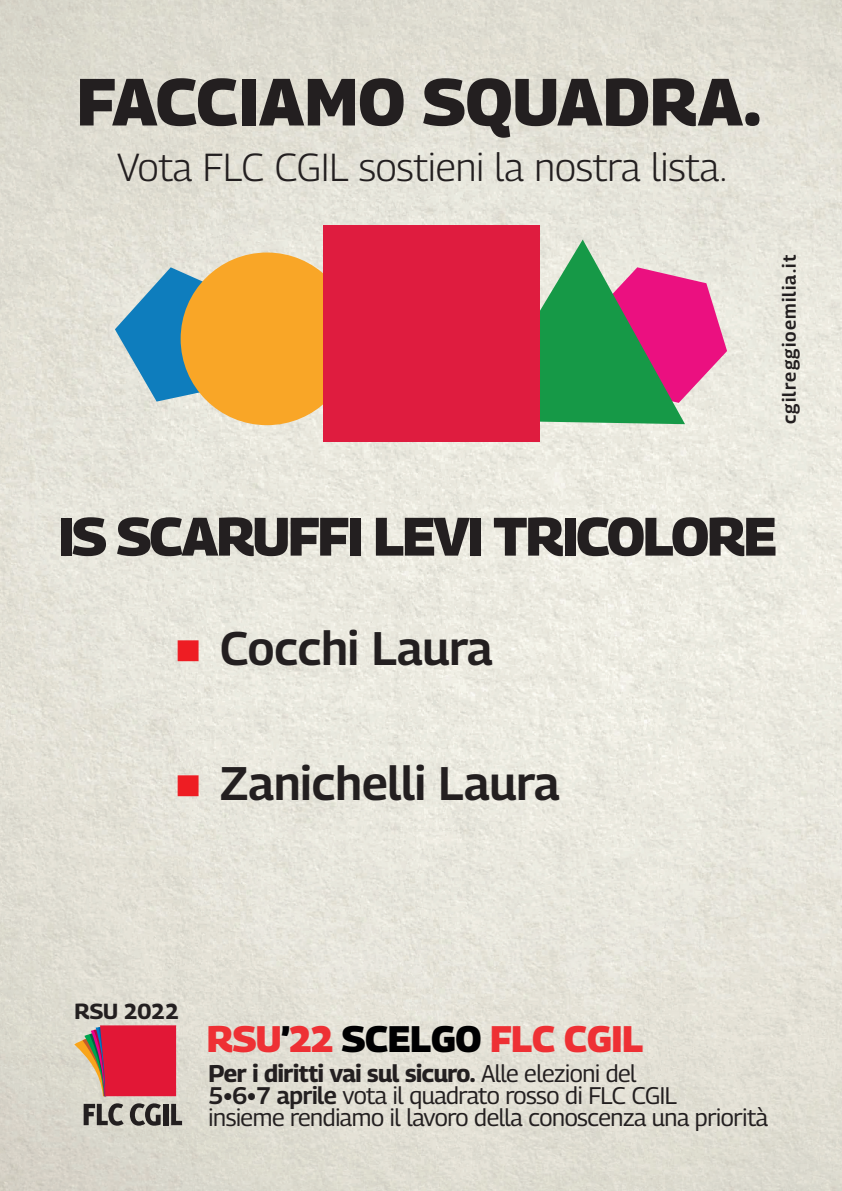
<style>
.page{position:relative;width:842px;height:1191px;background:#fff}
.page>*{position:absolute;margin:0;border:0;box-sizing:border-box;transform-origin:0 0}
.t1{font:800 66.5px "Georama";color:#231f20}
.t2{font:800 54px "Georama";letter-spacing:-.04em;color:#231f20}
.t3{font:600 47px "Georama";color:#231f20}
.t4{font:300 39px "Georama";color:#231f20}
.t5{font:800 36.9px "Georama";letter-spacing:-.015em;color:#ee3034}
.t6{font:36px "Wingdings";color:#ee1d23}
.t7{font:24px/22px "Georama";letter-spacing:-.015em;color:#231f20}
.t8{font:700 21.8px "Georama";letter-spacing:-.005em;color:#231f20}
.t9{font:600 18.4px "Georama";letter-spacing:.06em;color:#231f20}
.s1{color:#000001}
.s2{font-weight:700}
.s3{font-weight:600}
.s4{font-weight:600;font-size:18px}
</style>
<div class="page">
<img style="left:0;top:0;width:842px;height:1191px">
<svg style="left:539px;top:239px;width:188px;height:185px;background:#8b887f"></svg>
<svg style="left:115px;top:267px;width:103px;height:134px;background:#5ea3c7"></svg>
<div style="left:181px;top:252px;width:172px;height:173px;background:#f9a627;border-radius:50%"></div>
<div style="left:323px;top:225px;width:216px;height:217px;background:#df1c3f"></div>
<svg style="left:84px;top:1103px;width:40px;height:22px"></svg>
<svg style="left:130px;top:1103px;width:31px;height:22px"></svg>
<div style="left:163px;top:1103px;width:5px;height:22px;background:#231f20"></div>
<svg style="left:171px;top:1103px;width:11px;height:22px"></svg>
<svg style="left:74px;top:1025px;width:102px;height:71px;background:#d74353"></svg>
<h1 class="t1" style="left:77px;top:54px;width:686px">FACCIAMO SQUADRA.</h1>
<h3 class="t4" style="left:117px;top:139px;width:611px">Vota FLC CGIL sostieni la nostra lista.</h3>
<p class="t9" style="left:776px;top:424px;width:171px;rotate:-90deg">cgilreggioemilia.it</p>
<h2 class="t2" style="left:58px;top:497px;width:720px">IS SCARUFFI LEVI TRICOLORE</h2>
<h3 class="t6" style="left:175px;top:631px;width:28px">■</h3>
<h3 class="t3" style="left:220px;top:614px;width:274px">Cocchi Laura</h3>
<h3 class="t6" style="left:175px;top:766px;width:28px">■</h3>
<h3 class="t3" style="left:220px;top:749px;width:341px">Zanichelli Laura</h3>
<p class="t8" style="left:74px;top:995px;width:106px">RSU 2022</p>
<h3 class="t5" style="left:207px;top:1012px;width:438px">RSU<span class="s1">’</span>22 <span class="s1">SCELGO</span> FLC CGIL</h3>
<p class="t7" style="left:208px;top:1061px;width:561px"><span class="s2">Per i diritti vai sul sicuro.</span> Alle elezioni del<br><span class="s3">5</span><span class="s4">●</span><span class="s3">6</span><span class="s4">●</span><span class="s3">7 aprile</span> vota il quadrato rosso di FLC CGIL<br>insieme rendiamo il lavoro della conoscenza una priorità</p>
</div>
